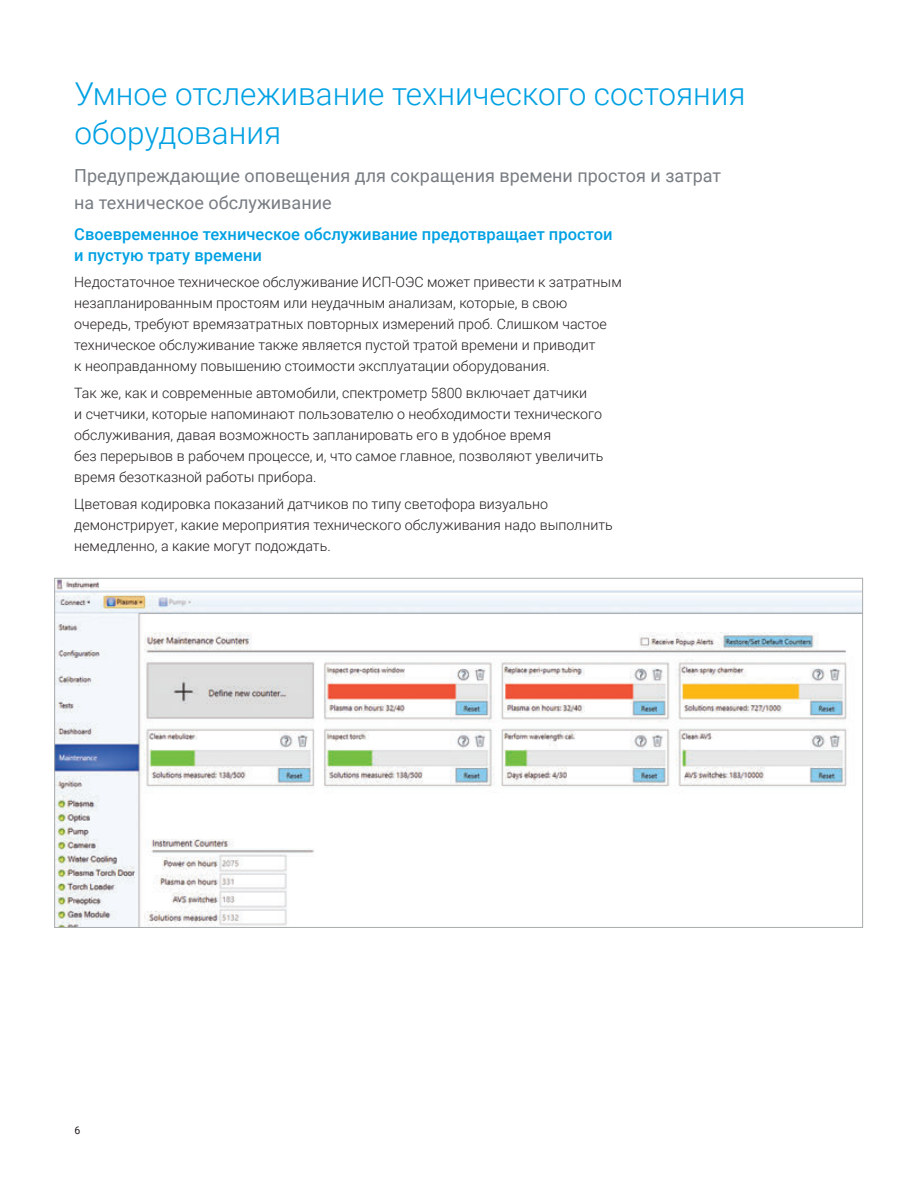
<style>
.page{position:relative;width:918px;height:1188px;background:#fff}
.page>*{position:absolute;margin:0;border:0;box-sizing:border-box;transform-origin:0 0}
.t1{font:300 31.5px/39px "Roboto";color:#00a1e3}
.t2{font:18px/27px "Roboto";color:#787d83}
.t3{font:500 16.5px/21px "Roboto";color:#00a1e3}
.t4{font:300 14.25px/21px "Roboto";color:#231f20}
.t5{font:10.5px "Roboto";color:#231f20}
</style>
<div class="page">
<img style="left:56px;top:580px;width:805px;height:346px">
<h1 class="t1" style="left:75px;top:73px;width:673px">Умное отслеживание технического состояния оборудования</h1>
<p class="t2" style="left:74px;top:161px;width:648px">Предупреждающие оповещения для сокращения времени простоя и затрат на техническое обслуживание</p>
<p class="t3" style="left:74px;top:223px;width:540px">Своевременное техническое обслуживание предотвращает простои и пустую трату времени</p>
<p class="t4" style="left:74px;top:271px;width:549px">Недостаточное техническое обслуживание ИСП-ОЭС может привести к затратным незапланированным простоям или неудачным анализам, которые, в свою очередь, требуют времязатратных повторных измерений проб. Слишком частое техническое обслуживание также является пустой тратой времени и приводит<br>к неоправданному повышению стоимости эксплуатации оборудования.</p>
<p class="t4" style="left:74px;top:382px;width:531px">Так же, как и современные автомобили, спектрометр 5800 включает датчики<br>и счетчики, которые напоминают пользователю о необходимости технического обслуживания, давая возможность запланировать его в удобное время<br>без перерывов в рабочем процессе, и, что самое главное, позволяют увеличить время безотказной работы прибора.</p>
<p class="t4" style="left:74px;top:493px;width:540px">Цветовая кодировка показаний датчиков по типу светофора визуально демонстрирует, какие мероприятия технического обслуживания надо выполнить немедленно, а какие могут подождать.</p>
<p class="t5" style="left:75px;top:1123px;width:7px">6</p>
</div>
